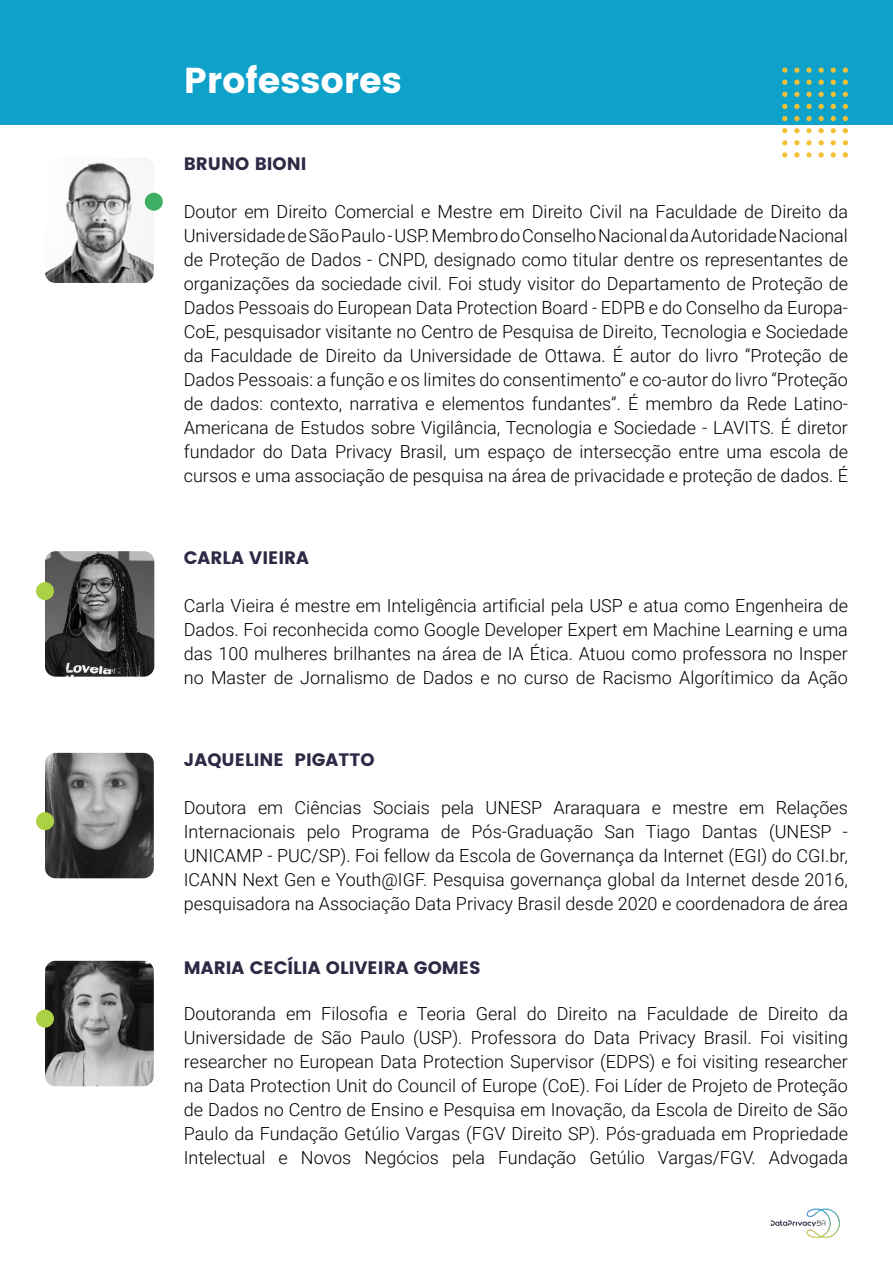
<style>
.page{position:relative;width:893px;height:1263px;background:#fff}
.page>*{position:absolute;margin:0;border:0;box-sizing:border-box;transform-origin:0 0}
.t1{font:36px "Poppins";color:#fff}
.t2{font:300 18px/24px "Roboto";color:#000;text-align:justify}
.t3{font:18px "Poppins";color:#2e2945}
</style>
<div class="page">
<img style="left:770px;top:1208px;width:70px;height:30px">
<img style="left:45px;top:551px;width:109px;height:126px">
<img style="left:45px;top:753px;width:109px;height:125px">
<div style="left:0;top:0;width:893px;height:125px;background:#0ea1ca"></div>
<svg style="left:843px;top:68px;width:5px;height:5px"></svg>
<svg style="left:843px;top:80px;width:5px;height:5px"></svg>
<svg style="left:843px;top:92px;width:5px;height:5px"></svg>
<svg style="left:843px;top:104px;width:5px;height:5px"></svg>
<svg style="left:843px;top:116px;width:5px;height:5px"></svg>
<svg style="left:843px;top:128px;width:5px;height:5px"></svg>
<svg style="left:843px;top:140px;width:5px;height:5px"></svg>
<svg style="left:843px;top:152px;width:5px;height:6px"></svg>
<svg style="left:818px;top:68px;width:6px;height:5px"></svg>
<svg style="left:818px;top:80px;width:6px;height:5px"></svg>
<svg style="left:818px;top:92px;width:6px;height:5px"></svg>
<svg style="left:818px;top:104px;width:6px;height:5px"></svg>
<svg style="left:818px;top:116px;width:6px;height:5px"></svg>
<svg style="left:818px;top:128px;width:6px;height:5px"></svg>
<svg style="left:818px;top:140px;width:6px;height:5px"></svg>
<svg style="left:818px;top:152px;width:6px;height:6px"></svg>
<svg style="left:806px;top:68px;width:6px;height:5px"></svg>
<svg style="left:806px;top:80px;width:6px;height:5px"></svg>
<svg style="left:806px;top:92px;width:6px;height:5px"></svg>
<svg style="left:806px;top:104px;width:6px;height:5px"></svg>
<svg style="left:806px;top:116px;width:6px;height:5px"></svg>
<svg style="left:806px;top:128px;width:6px;height:5px"></svg>
<svg style="left:806px;top:140px;width:6px;height:5px"></svg>
<svg style="left:806px;top:152px;width:6px;height:6px"></svg>
<svg style="left:794px;top:68px;width:5px;height:5px"></svg>
<svg style="left:794px;top:80px;width:5px;height:5px"></svg>
<svg style="left:794px;top:92px;width:5px;height:5px"></svg>
<svg style="left:794px;top:104px;width:5px;height:5px"></svg>
<svg style="left:794px;top:116px;width:5px;height:5px"></svg>
<svg style="left:794px;top:128px;width:5px;height:5px"></svg>
<svg style="left:794px;top:140px;width:5px;height:5px"></svg>
<svg style="left:794px;top:152px;width:5px;height:6px"></svg>
<svg style="left:782px;top:68px;width:5px;height:5px"></svg>
<svg style="left:782px;top:80px;width:5px;height:5px"></svg>
<svg style="left:782px;top:92px;width:5px;height:5px"></svg>
<svg style="left:782px;top:104px;width:5px;height:5px"></svg>
<svg style="left:782px;top:116px;width:5px;height:5px"></svg>
<svg style="left:782px;top:128px;width:5px;height:5px"></svg>
<svg style="left:782px;top:140px;width:5px;height:5px"></svg>
<svg style="left:782px;top:152px;width:5px;height:6px"></svg>
<svg style="left:831px;top:68px;width:5px;height:5px"></svg>
<svg style="left:831px;top:80px;width:5px;height:5px"></svg>
<svg style="left:831px;top:92px;width:5px;height:5px"></svg>
<svg style="left:831px;top:104px;width:5px;height:5px"></svg>
<svg style="left:831px;top:116px;width:5px;height:5px"></svg>
<svg style="left:831px;top:128px;width:5px;height:5px"></svg>
<svg style="left:831px;top:140px;width:5px;height:5px"></svg>
<svg style="left:831px;top:152px;width:5px;height:6px"></svg>
<img style="left:45px;top:162px;width:109px;height:121px">
<div style="left:145px;top:193px;width:18px;height:18px;background:#3eaf64;border-radius:50%"></div>
<div style="left:36px;top:812px;width:18px;height:18px;background:#add144;border-radius:50%"></div>
<div style="left:36px;top:582px;width:18px;height:18px;background:#add144;border-radius:50%"></div>
<img style="left:45px;top:961px;width:109px;height:125px">
<div style="left:36px;top:1009px;width:18px;height:18px;background:#add144;border-radius:50%"></div>
<h1 class="t1" style="left:184px;top:59px;width:220px">Professores</h1>
<p class="t3" style="left:184px;top:154px;width:124px">BRUNO BIONI</p>
<p class="t2" style="left:184px;top:199px;width:666px">Doutor em Direito Comercial e Mestre em Direito Civil na Faculdade de Direito da Universidade de São Paulo - USP. Membro do Conselho Nacional da Autoridade Nacional de Proteção de Dados - CNPD, designado como titular dentre os representantes de organizações da sociedade civil. Foi study visitor do Departamento de Proteção de Dados Pessoais do European Data Protection Board - EDPB e do Conselho da Europa-CoE, pesquisador visitante no Centro de Pesquisa de Direito, Tecnologia e Sociedade da Faculdade de Direito da Universidade de Ottawa. É autor do livro “Proteção de Dados Pessoais: a função e os limites do consentimento’’ e co-autor do livro “Proteção de dados: contexto, narrativa e elementos fundantes”. É membro da Rede Latino-Americana de Estudos sobre Vigilância, Tecnologia e Sociedade - LAVITS. É diretor fundador do Data Privacy Brasil, um espaço de intersecção entre uma escola de cursos e uma associação de pesquisa na área de privacidade e proteção de dados. É</p>
<p class="t3" style="left:184px;top:547px;width:127px">CARLA VIEIRA</p>
<p class="t2" style="left:184px;top:593px;width:666px">Carla Vieira é mestre em Inteligência artificial pela USP e atua como Engenheira de Dados. Foi reconhecida como Google Developer Expert em Machine Learning e uma das 100 mulheres brilhantes na área de IA Ética. Atuou como professora no Insper no Master de Jornalismo de Dados e no curso de Racismo Algorítimico da Ação</p>
<p class="t3" style="left:184px;top:749px;width:192px">JAQUELINE PIGATTO</p>
<p class="t2" style="left:184px;top:794px;width:666px">Doutora em Ciências Sociais pela UNESP Araraquara e mestre em Relações Internacionais pelo Programa de Pós-Graduação San Tiago Dantas (UNESP - UNICAMP - PUC/SP). Foi fellow da Escola de Governança da Internet (EGI) do CGI.br, ICANN Next Gen e Youth@IGF. Pesquisa governança global da Internet desde 2016, pesquisadora na Associação Data Privacy Brasil desde 2020 e coordenadora de área</p>
<p class="t3" style="left:184px;top:957px;width:298px">MARIA CECÍLIA OLIVEIRA GOMES</p>
<p class="t2" style="left:184px;top:1001px;width:666px">Doutoranda em Filosofia e Teoria Geral do Direito na Faculdade de Direito da Universidade de São Paulo (USP). Professora do Data Privacy Brasil. Foi visiting researcher no European Data Protection Supervisor (EDPS) e foi visiting researcher na Data Protection Unit do Council of Europe (CoE). Foi Líder de Projeto de Proteção de Dados no Centro de Ensino e Pesquisa em Inovação, da Escola de Direito de São Paulo da Fundação Getúlio Vargas (FGV Direito SP). Pós-graduada em Propriedade Intelectual e Novos Negócios pela Fundação Getúlio Vargas/FGV. Advogada</p>
</div>
